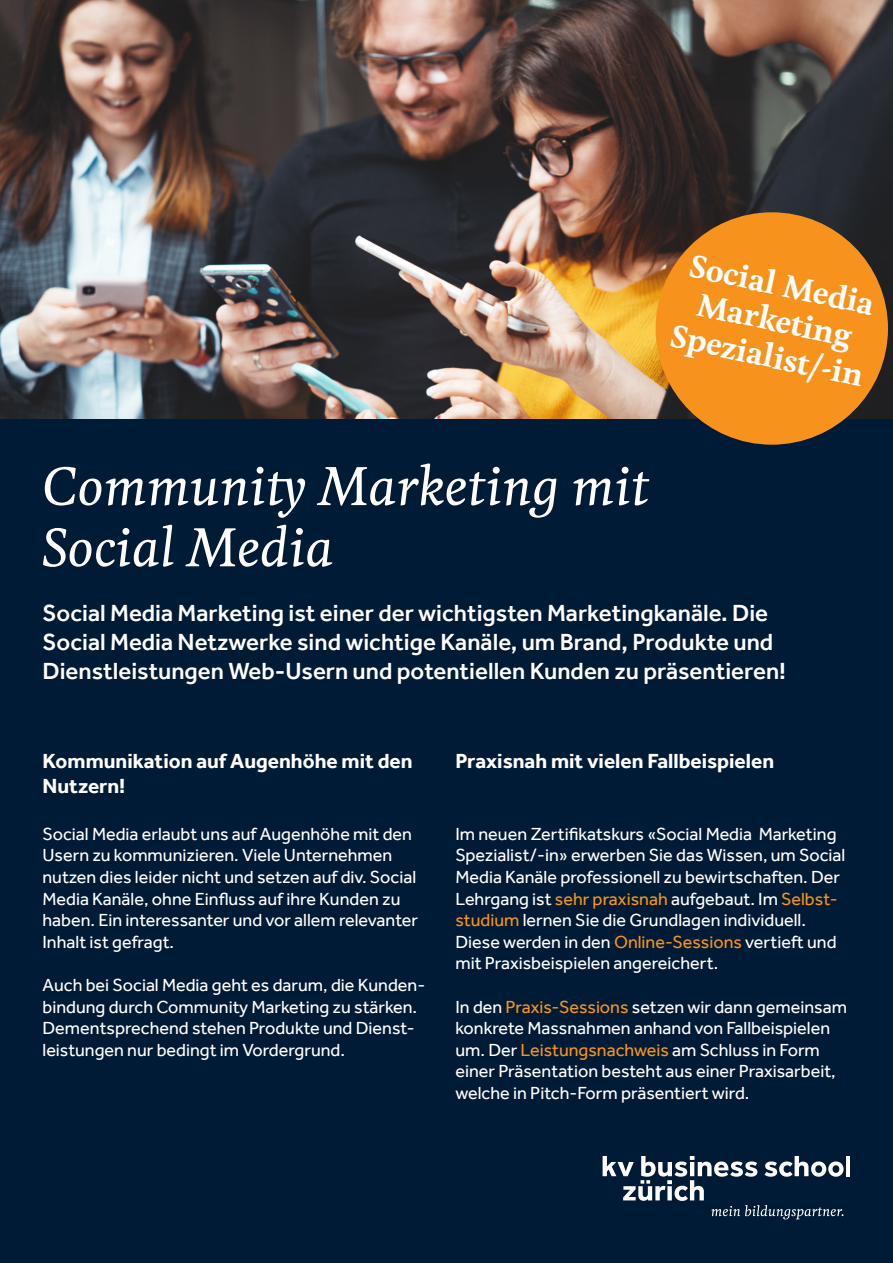
<style>
.page{position:relative;width:893px;height:1263px;background:#fff}
.page>*{position:absolute;margin:0;border:0;box-sizing:border-box;transform-origin:0 0}
.t1{font:italic 500 51px "Feijoa";color:#fff}
.t2{font:700 30px/36px "Feijoa";color:#fff;text-align:center}
.t3{font:500 24px/28.8px "Effra";color:#fff}
.t4{font:700 21px/25.2px "Effra";color:#fff}
.t5{font:18px/21.6px "Effra";color:#fff}
.s1{color:#f7931d}
</style>
<div class="page">
<div style="left:0;top:419px;width:893px;height:844px;background:#001b36"></div>
<img style="left:0;top:0;width:893px;height:419px">
<div style="left:656px;top:212px;width:232px;height:233px;background:#f7931d;border-radius:50%"></div>
<hr style="left:846px;top:1156px;width:4px;height:20px;background:#fff">
<svg style="left:603px;top:1156px;width:240px;height:63px"></svg>
<p class="t2" style="left:690px;top:247px;width:197px;rotate:12deg">Social Media<br>Marketing<br>Spezialist/-in</p>
<p class="t1" style="left:43px;top:454px;width:608px">Community Marketing mit</p>
<p class="t1" style="left:43px;top:515px;width:292px">Social Media</p>
<p class="t3" style="left:43px;top:598px;width:727px">Social Media Marketing ist einer der wichtigsten Marketingkanäle. Die</p>
<p class="t3" style="left:43px;top:627px;width:745px">Social Media Netzwerke sind wichtige Kanäle, um Brand, Produkte und<br>Dienstleistungen Web-Usern und potentiellen Kunden zu präsentieren!</p>
<p class="t4" style="left:43px;top:748px;width:372px">Kommunikation auf Augenhöhe mit den<br>Nutzern!</p>
<p class="t5" style="left:43px;top:823px;width:371px">Social Media erlaubt uns auf Augenhöhe mit den<br>Usern zu kommunizieren. Viele Unternehmen</p>
<p class="t5" style="left:43px;top:866px;width:375px">nutzen dies leider nicht und setzen auf div. Social<br>Media Kanäle, ohne Einfluss auf ihre Kunden zu</p>
<p class="t5" style="left:43px;top:909px;width:377px">haben. Ein interessanter und vor allem relevanter</p>
<p class="t5" style="left:43px;top:931px;width:133px">Inhalt ist gefragt.</p>
<p class="t5" style="left:43px;top:974px;width:384px">Auch bei Social Media geht es darum, die Kunden&shy;bindung durch Community Marketing zu stärken.<br>Dementsprechend stehen Produkte und Dienst-</p>
<p class="t5" style="left:43px;top:1039px;width:304px">leistungen nur bedingt im Vordergrund.</p>
<p class="t4" style="left:455px;top:748px;width:320px">Praxisnah mit vielen Fallbeispielen</p>
<p class="t5" style="left:455px;top:823px;width:382px">Im neuen Zertifikatskurs «Social Media Marketing</p>
<p class="t5" style="left:455px;top:844px;width:391px">Spezialist/-in» erwerben Sie das Wissen, um Social Media Kanäle professionell zu bewirtschaften. Der Lehrgang ist <span class="s1">sehr praxisnah</span> aufgebaut. Im <span class="s1">Selbst&shy;studium</span> lernen Sie die Grundlagen individuell.</p>
<p class="t5" style="left:455px;top:931px;width:383px">Diese werden in den <span class="s1">Online-Sessions</span> vertieft und mit Praxisbeispielen angereichert.</p>
<p class="t5" style="left:455px;top:995px;width:393px">In den <span class="s1">Praxis-Sessions</span> setzen wir dann gemeinsam</p>
<p class="t5" style="left:455px;top:1017px;width:382px">konkrete Massnahmen anhand von Fallbeispielen um. Der <span class="s1">Leistungsnachweis</span> am Schluss in Form einer Präsentation besteht aus einer Praxisarbeit, welche in Pitch-Form präsentiert wird.</p>
</div>
